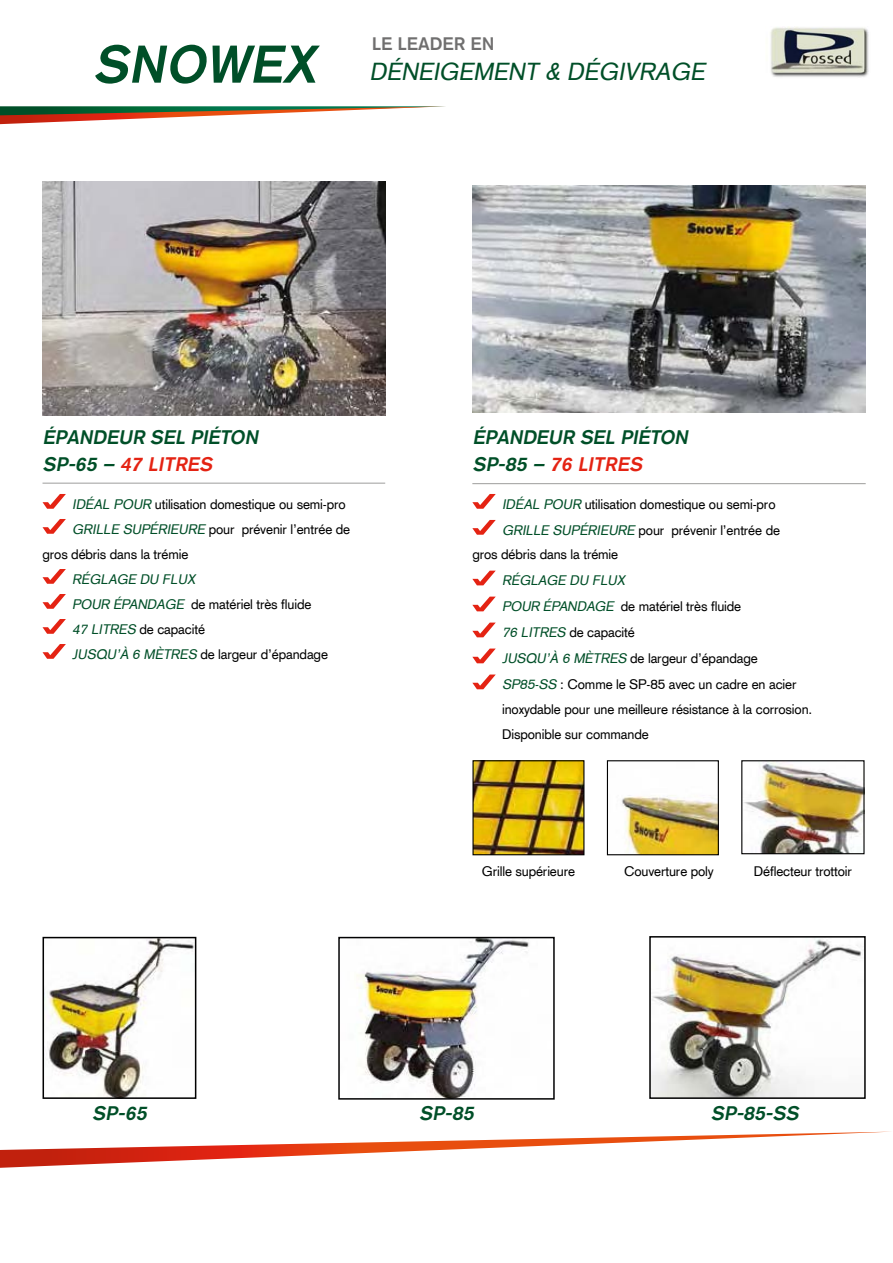
<style>
.page{position:relative;width:893px;height:1263px;background:#fff}
.page>*{position:absolute;margin:0;border:0;box-sizing:border-box;transform-origin:0 0}
.t1{font:italic 24px "Akzidenz Grotesk CE";color:#004f28}
.t2{font:italic 500 19.5px/27.6px "Akzidenz Grotesk BQ";color:#004f28}
.t3{font:500 18px "Akzidenz Grotesk BQ";color:#706f6f}
.t4{font:13.5px/26px "Akzidenz Grotesk CE";letter-spacing:-.01em;color:#000}
.s1{font-family:"Akzidenz Grotesk BQ";font-weight:500;font-size:52.5px}
.s2{color:#e42313}
.s3{font-style:italic;color:#004f28}
</style>
<div class="page">
<img style="left:43px;top:182px;width:342px;height:234px">
<svg style="left:0;top:106px;width:445px;height:18px"></svg>
<hr style="left:43px;top:483px;width:342px;height:1px;background:#9d9d9c">
<hr style="left:472px;top:483px;width:394px;height:1px;background:#9d9d9c">
<svg style="left:43px;top:494px;width:23px;height:15px"></svg>
<svg style="left:43px;top:519px;width:23px;height:15px"></svg>
<svg style="left:43px;top:569px;width:23px;height:15px"></svg>
<svg style="left:43px;top:594px;width:23px;height:15px"></svg>
<svg style="left:43px;top:619px;width:23px;height:15px"></svg>
<svg style="left:43px;top:644px;width:23px;height:15px"></svg>
<svg style="left:472px;top:494px;width:24px;height:15px"></svg>
<svg style="left:472px;top:520px;width:24px;height:15px"></svg>
<svg style="left:472px;top:571px;width:24px;height:14px"></svg>
<svg style="left:472px;top:597px;width:24px;height:14px"></svg>
<svg style="left:472px;top:623px;width:24px;height:14px"></svg>
<svg style="left:472px;top:648px;width:24px;height:15px"></svg>
<svg style="left:472px;top:674px;width:24px;height:15px"></svg>
<svg style="left:0;top:1131px;width:891px;height:37px"></svg>
<img style="left:472px;top:185px;width:394px;height:227px">
<img style="left:652px;top:939px;width:210px;height:157px">
<div style="left:649px;top:936px;width:217px;height:163px;border:2px solid #000"></div>
<img style="left:356px;top:940px;width:173px;height:156px">
<div style="left:338px;top:937px;width:217px;height:162px;border:2px solid #020203"></div>
<img style="left:474px;top:762px;width:108px;height:91px">
<div style="left:472px;top:760px;width:112px;height:95px;border:1px solid #000"></div>
<img style="left:621px;top:795px;width:96px;height:58px">
<div style="left:607px;top:760px;width:112px;height:95px;border:1px solid #000"></div>
<img style="left:744px;top:762px;width:118px;height:90px">
<div style="left:741px;top:760px;width:123px;height:94px;border:1px solid #000"></div>
<img style="left:46px;top:940px;width:147px;height:156px">
<div style="left:43px;top:937px;width:153px;height:162px;border:2px solid #000"></div>
<img style="left:770px;top:26px;width:99px;height:52px">
<h3 class="t3" style="left:372px;top:33px;width:124px">LE LEADER EN</h3>
<h1 class="t1" style="left:93px;top:56px;width:619px"><span class="s1">SNOWEX</span> DÉNEIGEMENT &amp; DÉGIVRAGE</h1>
<h2 class="t2" style="left:43px;top:423px;width:221px">ÉPANDEUR SEL PIÉTON<br>SP-65 – <span class="s2">47 LITRES</span></h2>
<h2 class="t2" style="left:472px;top:423px;width:221px">ÉPANDEUR SEL PIÉTON<br>SP-85 – <span class="s2">76 LITRES</span></h2>
<p class="t4" style="left:72px;top:491px;width:275px"><span class="s3">IDÉAL POUR</span> utilisation domestique ou semi-pro</p>
<p class="t4" style="left:72px;top:516px;width:279px"><span class="s3">GRILLE SUPÉRIEURE</span> pour prévenir l’entrée de</p>
<p class="t4" style="left:43px;top:541px;width:147px">gros débris dans la trémie</p>
<p class="t4" style="left:72px;top:566px;width:257px;line-height:25px"><span class="s3">RÉGLAGE DU FLUX<br>POUR ÉPANDAGE</span> de matériel très fluide<br><span class="s3">47 LITRES</span> de capacité<br><span class="s3">JUSQU’À 6 MÈTRES</span> de largeur d’épandage</p>
<p class="t4" style="left:502px;top:491px;width:279px"><span class="s3">IDÉAL POUR</span> utilisation domestique ou semi-pro<br><span class="s3">GRILLE SUPÉRIEURE</span> pour prévenir l’entrée de</p>
<p class="t4" style="left:472px;top:541px;width:147px">gros débris dans la trémie</p>
<p class="t4" style="left:502px;top:567px;width:296px"><span class="s3">RÉGLAGE DU FLUX<br>POUR ÉPANDAGE</span> de matériel très fluide<br><span class="s3">76 LITRES</span> de capacité<br><span class="s3">JUSQU’À 6 MÈTRES</span> de largeur d’épandage<br><span class="s3">SP85-SS</span> : Comme le SP-85 avec un cadre en acier</p>
<p class="t4" style="left:502px;top:697px;width:312px;line-height:24.8px">inoxydable pour une meilleure résistance à la corrosion.<br>Disponible sur commande</p>
<p class="t4" style="left:482px;top:858px;width:95px">Grille supérieure</p>
<p class="t4" style="left:624px;top:858px;width:91px">Couverture poly</p>
<p class="t4" style="left:754px;top:858px;width:100px">Déflecteur trottoir</p>
<h2 class="t2" style="left:92px;top:1099px;width:60px">SP-65</h2>
<h2 class="t2" style="left:419px;top:1099px;width:60px">SP-85</h2>
<h2 class="t2" style="left:711px;top:1099px;width:93px">SP-85-SS</h2>
</div>
